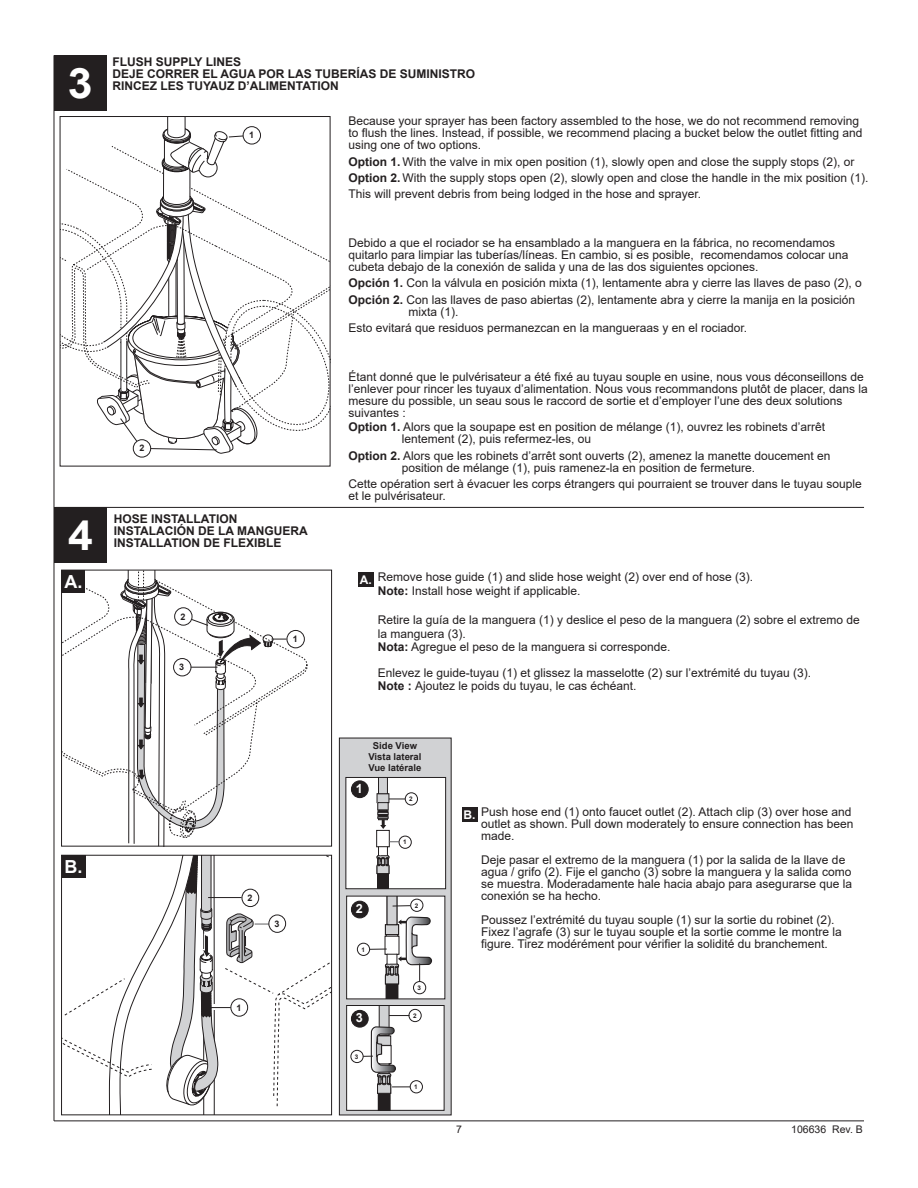
<style>
.page{position:relative;width:918px;height:1188px;background:#fff}
.page>*{position:absolute;margin:0;border:0;box-sizing:border-box;transform-origin:0 0}
.t1{font:700 42px "Arial";color:#fff;scale:1.06 1}
.t2{font:700 18px "Arial";color:#fff}
.t3{font:700 12.6px "Arial";color:#fff}
.t4{font:12px/12px "Arial";color:#231f20}
.t5{font:700 12px/12px "Arial";color:#231f20}
.t6{font:700 12px "Arial";color:#fff}
.t7{font:10.5px "Arial";color:#231f20}
.t8{font:700 9.45px/11.4px "Arial";color:#231f20;text-align:center}
.t9{font:700 9px "Arial";color:#231f20}
.t10{font:700 6.3px "Arial";color:#231f20}
.s1{font-weight:700}
</style>
<div class="page">
<hr style="left:54px;top:1120px;width:810px;height:1px;background:#231f20">
<div style="left:54px;top:55px;width:53px;height:56px;background:#231f20"></div>
<hr style="left:54px;top:55px;width:1px;height:1066px;background:#231f20">
<hr style="left:55px;top:507px;width:809px;height:1px;background:#231f20">
<svg style="left:60px;top:117px;width:270px;height:349px"></svg>
<div style="left:133px;top:440px;width:18px;height:17px;background:#fff;border-radius:50%"></div>
<div style="left:133px;top:439px;width:18px;height:18px;border:1px solid #231f20;border-radius:50%"></div>
<svg style="left:63px;top:630px;width:244px;height:133px"></svg>
<div style="left:287px;top:630px;width:17px;height:18px;background:#fff;border-radius:50%"></div>
<div style="left:287px;top:630px;width:18px;height:18px;border:1px solid #231f20;border-radius:50%"></div>
<svg style="left:75px;top:570px;width:212px;height:276px"></svg>
<div style="left:54px;top:507px;width:53px;height:56px;background:#231f20"></div>
<svg style="left:63px;top:857px;width:267px;height:250px"></svg>
<svg style="left:109px;top:855px;width:168px;height:260px"></svg>
<svg style="left:269px;top:915px;width:17px;height:17px"></svg>
<div style="left:268px;top:915px;width:18px;height:18px;border:1px solid #231f20;border-radius:50%"></div>
<div style="left:273px;top:919px;width:9px;height:10px;background:#fff"></div>
<div style="left:339px;top:738px;width:112px;height:377px;background:#d1d2d4"></div>
<div style="left:339px;top:738px;width:112px;height:377px;border:1px solid #231f20"></div>
<div style="left:347px;top:1006px;width:97px;height:104px;background:#fff"></div>
<div style="left:346px;top:1005px;width:98px;height:106px;border:1px solid #231f20"></div>
<div style="left:347px;top:896px;width:98px;height:103px;background:#fff"></div>
<div style="left:346px;top:896px;width:99px;height:103px;border:1px solid #231f20"></div>
<div style="left:357px;top:943px;width:13px;height:13px;border:1px solid #231f20;border-radius:50%"></div>
<svg style="left:363px;top:896px;width:70px;height:103px"></svg>
<div style="left:411px;top:899px;width:12px;height:12px;background:#fff;border-radius:50%"></div>
<div style="left:410px;top:899px;width:13px;height:13px;border:1px solid #231f20;border-radius:50%"></div>
<div style="left:410px;top:1080px;width:13px;height:13px;border:1px solid #231f20;border-radius:50%"></div>
<div style="left:351px;top:1050px;width:12px;height:13px;border:1px solid #231f20;border-radius:50%"></div>
<div style="left:346px;top:777px;width:100px;height:112px;background:#fff"></div>
<div style="left:377px;top:793px;width:12px;height:10px;background:#d1d2d4"></div>
<div style="left:378px;top:803px;width:10px;height:7px;background:#d1d2d4"></div>
<div style="left:377px;top:802px;width:12px;height:9px;border:1px solid #231f20"></div>
<div style="left:346px;top:777px;width:100px;height:112px;border:1px solid #231f20"></div>
<div style="left:399px;top:836px;width:13px;height:13px;border:1px solid #231f20;border-radius:50%"></div>
<svg style="left:376px;top:810px;width:23px;height:79px"></svg>
<div style="left:409px;top:1009px;width:12px;height:13px;border:1px solid #231f20;border-radius:50%"></div>
<svg style="left:357px;top:1006px;width:59px;height:104px"></svg>
<svg style="left:378px;top:777px;width:33px;height:23px"></svg>
<div style="left:405px;top:793px;width:13px;height:12px;border:1px solid #231f20;border-radius:50%"></div>
<div style="left:408px;top:796px;width:7px;height:7px;background:#fff"></div>
<div style="left:351px;top:781px;width:17px;height:17px;background:#231f20;border-radius:50%"></div>
<div style="left:351px;top:780px;width:18px;height:18px;border:1px solid #231f20;border-radius:50%"></div>
<div style="left:351px;top:901px;width:17px;height:17px;background:#231f20;border-radius:50%"></div>
<div style="left:351px;top:901px;width:18px;height:17px;border:1px solid #231f20;border-radius:50%"></div>
<div style="left:351px;top:1010px;width:17px;height:17px;background:#231f20;border-radius:50%"></div>
<div style="left:351px;top:1010px;width:18px;height:18px;border:1px solid #231f20;border-radius:50%"></div>
<div style="left:62px;top:570px;width:23px;height:22px;background:#231f20"></div>
<div style="left:62px;top:855px;width:23px;height:22px;background:#231f20"></div>
<div style="left:358px;top:572px;width:16px;height:15px;background:#231f20"></div>
<div style="left:462px;top:807px;width:15px;height:15px;background:#231f20"></div>
<h1 class="t1" style="left:68px;top:54px;width:25px">3</h1>
<p class="t5" style="left:112px;top:56px;width:364px">FLUSH SUPPLY LINES<br>DEJE CORRER EL AGUA POR LAS TUBERÍAS DE SUMINISTRO<br>RINCEZ LES TUYAUZ D’ALIMENTATION</p>
<p class="t9" style="left:139px;top:442px;width:7px">2</p>
<p class="t9" style="left:249px;top:129px;width:7px">1</p>
<p class="t4" style="left:348px;top:115px;width:516px">Because your sprayer has been factory assembled to the hose, we do not recommend removing to flush the lines. Instead, if possible, we recommend placing a bucket below the outlet fitting and using one of two options.</p>
<p class="t4" style="left:348px;top:153px;width:522px;line-height:16.4px"><span class="s1">Option 1.</span> With the valve in mix open position (1), slowly open and close the supply stops (2), or<br><span class="s1">Option 2.</span> With the supply stops open (2), slowly open and close the handle in the mix position (1).<br>This will prevent debris from being lodged in the hose and sprayer.</p>
<p class="t4" style="left:348px;top:237px;width:502px">Debido a que el rociador se ha ensamblado a la manguera en la fábrica, no recomendamos quitarlo para limpiar las tuberías/líneas. En cambio, si es posible, recomendamos colocar una cubeta debajo de la conexión de salida y una de las dos siguientes opciones.</p>
<p class="t4" style="left:348px;top:275px;width:515px;line-height:16.4px"><span class="s1">Opción 1.</span> Con la válvula en posición mixta (1), lentamente abra y cierre las llaves de paso (2), o<br><span class="s1">Opción 2.</span> Con las llaves de paso abiertas (2), lentamente abra y cierre la manija en la posición</p>
<p class="t4" style="left:348px;top:303px;width:400px;line-height:16.4px;text-indent:60px">mixta (1).<br>Esto evitará que residuos permanezcan en la mangueraas y en el rociador.</p>
<p class="t4" style="left:348px;top:371px;width:521px">Étant donné que le pulvérisateur a été fixé au tuyau souple en usine, nous vous déconseillons de l’enlever pour rincer les tuyaux d’alimentation. Nous vous recommandons plutôt de placer, dans la mesure du possible, un seau sous le raccord de sortie et d’employer l’une des deux solutions suivantes :</p>
<p class="t4" style="left:402px;top:421px;width:425px;text-indent:-53px"><span class="s1">Option 1.</span> Alors que la soupape est en position de mélange (1), ouvrez les robinets d’arrêt lentement (2), puis refermez-les, ou</p>
<p class="t4" style="left:402px;top:449px;width:430px;text-indent:-53px"><span class="s1">Option 2.</span> Alors que les robinets d’arrêt sont ouverts (2), amenez la manette doucement en position de mélange (1), puis ramenez-la en position de fermeture.</p>
<p class="t4" style="left:348px;top:478px;width:515px">Cette opération sert à évacuer les corps étrangers qui pourraient se trouver dans le tuyau souple et le pulvérisateur.</p>
<h1 class="t1" style="left:68px;top:506px;width:25px">4</h1>
<p class="t5" style="left:114px;top:512px;width:195px">HOSE INSTALLATION<br>INSTALACIÓN DE LA MANGUERA<br>INSTALLATION DE FLEXIBLE</p>
<h2 class="t2" style="left:64px;top:569px;width:19px">A.</h2>
<h2 class="t2" style="left:65px;top:854px;width:19px">B.</h2>
<p class="t9" style="left:180px;top:610px;width:7px">2</p>
<p class="t9" style="left:179px;top:661px;width:7px">3</p>
<p class="t9" style="left:293px;top:633px;width:7px">1</p>
<p class="t9" style="left:248px;top:892px;width:7px">2</p>
<p class="t9" style="left:274px;top:917px;width:7px">3</p>
<p class="t9" style="left:236px;top:1001px;width:7px">1</p>
<p class="t4" style="left:378px;top:570px;width:377px;line-height:13.5px">Remove hose guide (1) and slide hose weight (2) over end of hose (3).<br><span class="s1">Note:</span> Install hose weight if applicable.</p>
<p class="t4" style="left:378px;top:613px;width:484px;line-height:13.5px">Retire la guía de la manguera (1) y deslice el peso de la manguera (2) sobre el extremo de la manguera (3).<br><span class="s1">Nota:</span> Agregue el peso de la manguera si corresponde.</p>
<p class="t4" style="left:378px;top:666px;width:435px;line-height:13.5px">Enlevez le guide-tuyau (1) et glissez la masselotte (2) sur l’extrémité du tuyau (3).<br><span class="s1">Note :</span> Ajoutez le poids du tuyau, le cas échéant.</p>
<p class="t6" style="left:360px;top:571px;width:13px">A.</p>
<p class="t8" style="left:368px;top:740px;width:55px">Side View<br>Vista lateral<br>Vue latérale</p>
<p class="t10" style="left:409px;top:795px;width:5px">2</p>
<p class="t3" style="left:356px;top:779px;width:9px">1</p>
<p class="t3" style="left:356px;top:900px;width:9px">2</p>
<p class="t10" style="left:361px;top:945px;width:5px">1</p>
<p class="t3" style="left:356px;top:1009px;width:9px">3</p>
<p class="t10" style="left:355px;top:1052px;width:5px">3</p>
<p class="t10" style="left:403px;top:838px;width:5px">1</p>
<p class="t10" style="left:415px;top:901px;width:5px">2</p>
<p class="t10" style="left:418px;top:983px;width:5px">3</p>
<p class="t10" style="left:413px;top:1011px;width:5px">2</p>
<p class="t10" style="left:414px;top:1082px;width:5px">1</p>
<p class="t4" style="left:481px;top:805px;width:374px">Push hose end (1) onto faucet outlet (2). Attach clip (3) over hose and outlet as shown. Pull down moderately to ensure connection has been made.</p>
<p class="t4" style="left:481px;top:853px;width:372px">Deje pasar el extremo de la manguera (1) por la salida de la llave de agua / grifo (2). Fije el gancho (3) sobre la manguera y la salida como se muestra. Moderadamente hale hacia abajo para asegurarse que la conexión se ha hecho.</p>
<p class="t4" style="left:481px;top:913px;width:362px">Poussez l’extrémité du tuyau souple (1) sur la sortie du robinet (2).<br>Fixez l’agrafe (3) sur le tuyau souple et la sortie comme le montre la figure. Tirez modérément pour vérifier la solidité du branchement.</p>
<p class="t6" style="left:464px;top:806px;width:13px">B.</p>
<p class="t7" style="left:456px;top:1122px;width:7px">7</p>
<p class="t7" style="left:791px;top:1122px;width:73px">106636 Rev. B</p>
</div>
